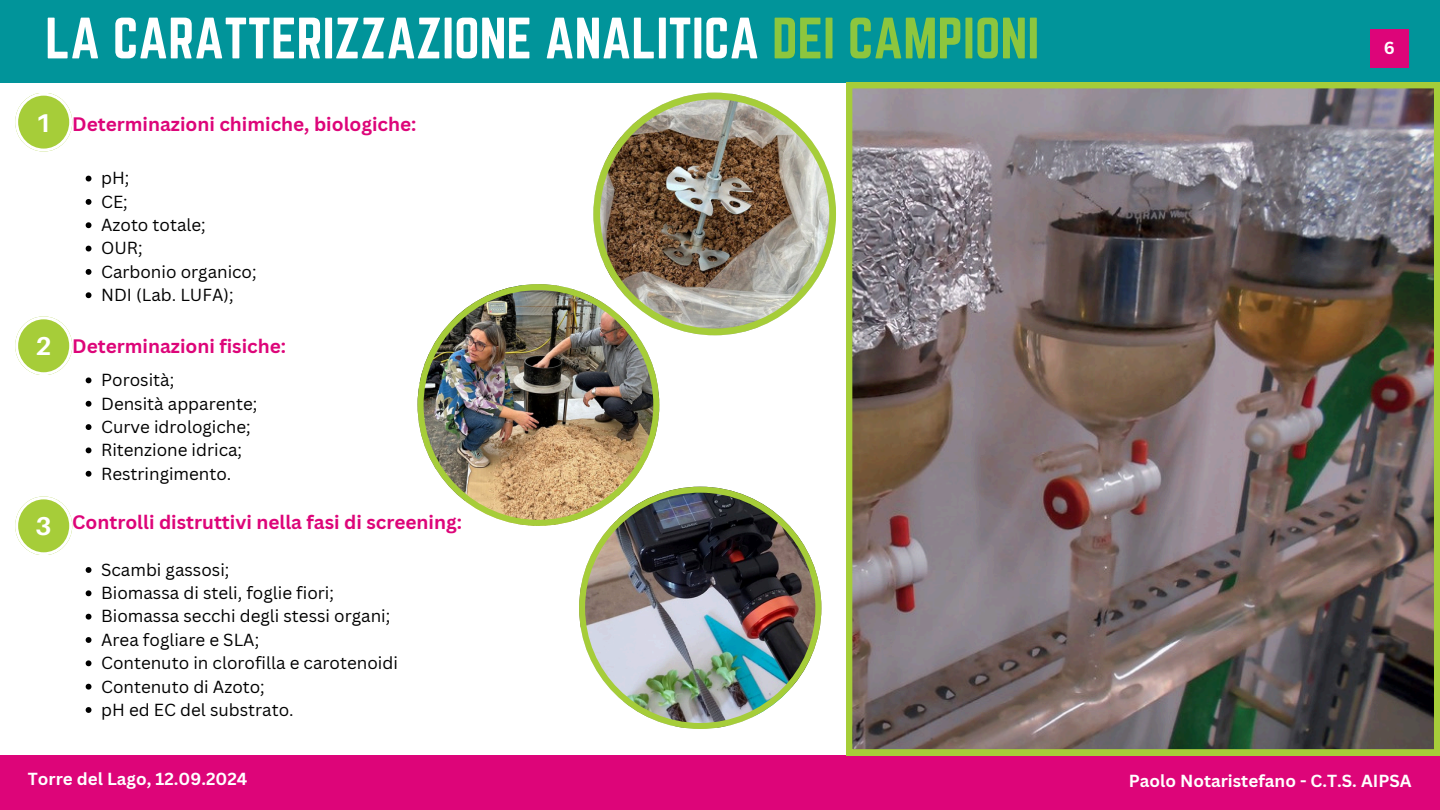
<style>
.page{position:relative;width:1440px;height:810px;background:#fff}
.page>*{position:absolute;margin:0;border:0;box-sizing:border-box;transform-origin:0 0}
.t1{font:51px "Norwester";color:#fff}
.t2{font:700 25.8px "Aileron";color:#fff}
.t3{font:700 19px "Canva Sans";color:#dd0579}
.t4{font:17px "Canva Sans";color:#000}
.t5{font:700 17px "Canva Sans";color:#fff}
.s1{color:#8dc63e}
</style>
<div class="page">
<div style="left:0;top:0;width:1440px;height:82px;background:#01949a"></div>
<div style="left:0;top:755px;width:1440px;height:55px;background:#dd0579"></div>
<svg style="left:846px;top:82px;width:594px;height:673px;background:#7f7d61"></svg>
<img style="left:593px;top:93px;width:243px;height:242px">
<img style="left:418px;top:284px;width:241px;height:242px">
<img style="left:579px;top:487px;width:242px;height:242px">
<svg style="left:86px;top:176px;width:5px;height:5px"></svg>
<svg style="left:86px;top:199px;width:5px;height:6px"></svg>
<svg style="left:86px;top:222px;width:5px;height:6px"></svg>
<svg style="left:86px;top:246px;width:5px;height:5px"></svg>
<svg style="left:86px;top:269px;width:5px;height:6px"></svg>
<svg style="left:86px;top:292px;width:5px;height:6px"></svg>
<svg style="left:86px;top:377px;width:5px;height:6px"></svg>
<svg style="left:86px;top:401px;width:5px;height:6px"></svg>
<svg style="left:86px;top:424px;width:5px;height:6px"></svg>
<svg style="left:86px;top:447px;width:5px;height:6px"></svg>
<svg style="left:86px;top:471px;width:5px;height:6px"></svg>
<svg style="left:86px;top:567px;width:5px;height:6px"></svg>
<svg style="left:86px;top:590px;width:5px;height:6px"></svg>
<svg style="left:86px;top:614px;width:5px;height:6px"></svg>
<svg style="left:86px;top:637px;width:5px;height:6px"></svg>
<svg style="left:86px;top:660px;width:5px;height:6px"></svg>
<svg style="left:86px;top:684px;width:5px;height:6px"></svg>
<svg style="left:86px;top:707px;width:5px;height:6px"></svg>
<svg style="left:15px;top:93px;width:57px;height:59px"></svg>
<svg style="left:15px;top:316px;width:57px;height:59px"></svg>
<svg style="left:15px;top:496px;width:57px;height:59px"></svg>
<div style="left:1370px;top:29px;width:39px;height:38px;background:#dd0579"></div>
<p class="t1" style="left:45px;top:7px;width:996px">LA CARATTERIZZAZIONE ANALITICA <span class="s1">DEI CAMPIONI</span></p>
<p class="t2" style="left:36px;top:107px;width:18px">1</p>
<p class="t2" style="left:36px;top:330px;width:18px">2</p>
<p class="t2" style="left:36px;top:510px;width:18px">3</p>
<p class="t3" style="left:72px;top:111px;width:346px">Determinazioni chimiche, biologiche:</p>
<p class="t4" style="left:101px;top:166px;width:30px">pH;</p>
<p class="t4" style="left:101px;top:190px;width:28px">CE;</p>
<p class="t4" style="left:101px;top:213px;width:106px">Azoto totale;</p>
<p class="t4" style="left:101px;top:236px;width:43px">OUR;</p>
<p class="t4" style="left:101px;top:260px;width:157px">Carbonio organico;</p>
<h2 class="t4" style="left:101px;top:283px;width:134px">NDI (Lab. LUFA);</h2>
<p class="t3" style="left:72px;top:333px;width:215px">Determinazioni fisiche:</p>
<p class="t4" style="left:101px;top:368px;width:75px">Porosità;</p>
<p class="t4" style="left:101px;top:391px;width:158px">Densità apparente;</p>
<p class="t4" style="left:101px;top:415px;width:151px">Curve idrologiche;</p>
<p class="t4" style="left:101px;top:438px;width:142px">Ritenzione idrica;</p>
<h2 class="t4" style="left:101px;top:461px;width:132px">Restringimento.</h2>
<p class="t3" style="left:72px;top:508px;width:391px">Controlli distruttivi nella fasi di screening:</p>
<p class="t4" style="left:101px;top:558px;width:130px">Scambi gassosi;</p>
<p class="t4" style="left:101px;top:581px;width:234px">Biomassa di steli, foglie fiori;</p>
<p class="t4" style="left:101px;top:604px;width:291px">Biomassa secchi degli stessi organi;</p>
<p class="t4" style="left:101px;top:628px;width:160px">Area fogliare e SLA;</p>
<p class="t4" style="left:101px;top:651px;width:298px">Contenuto in clorofilla e carotenoidi</p>
<p class="t4" style="left:101px;top:674px;width:165px">Contenuto di Azoto;</p>
<p class="t4" style="left:101px;top:698px;width:194px">pH ed EC del substrato.</p>
<h3 class="t5" style="left:28px;top:767px;width:221px">Torre del Lago, 12.09.2024</h3>
<h3 class="t5" style="left:1384px;top:36px;width:13px">6</h3>
<p class="t5" style="left:1129px;top:768px;width:284px">Paolo Notaristefano - C.T.S. AIPSA</p>
</div>
